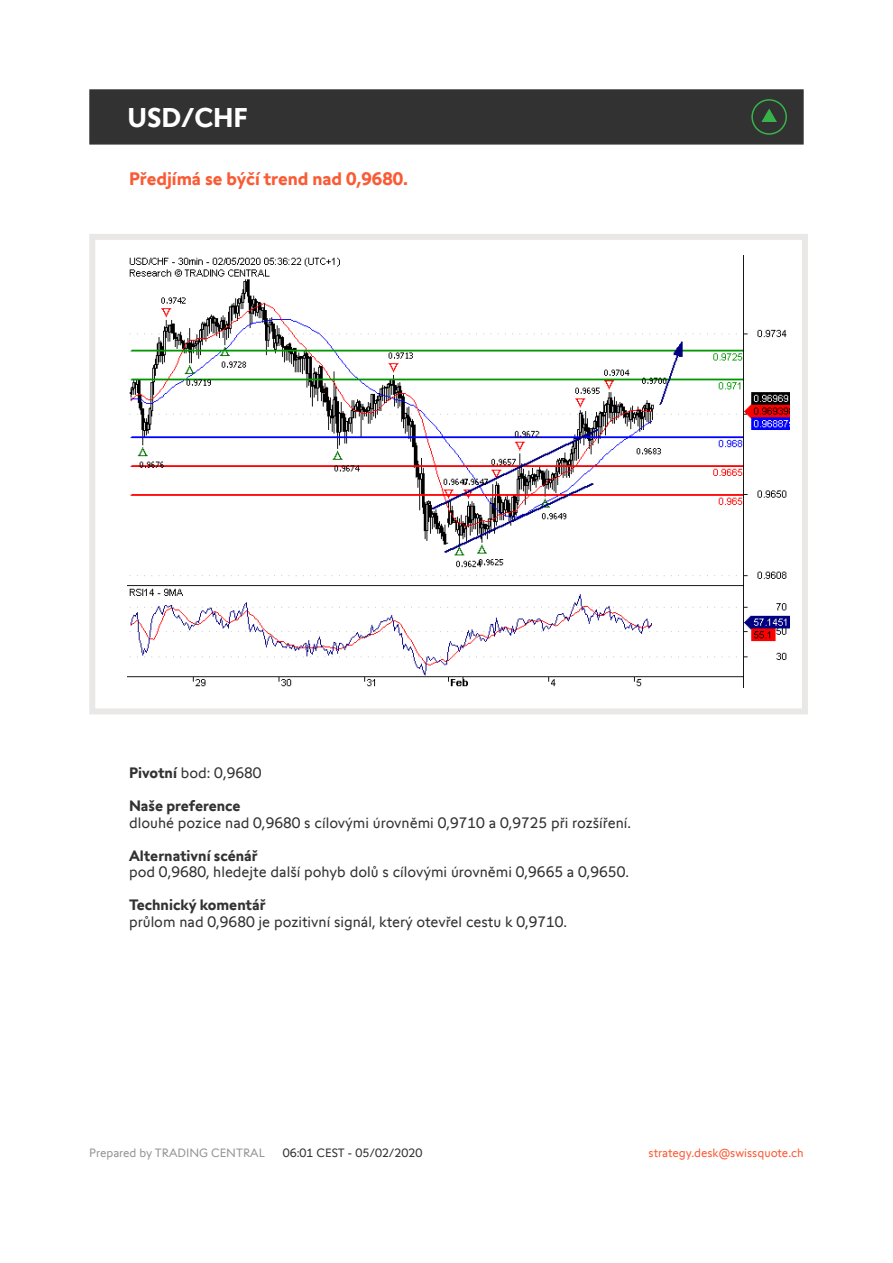
<style>
.page{position:relative;width:893px;height:1263px;background:#fff}
.page>*{position:absolute;margin:0;border:0;box-sizing:border-box;transform-origin:0 0}
.t1{font:700 27px "Swissquote CT";color:#fff}
.t2{font:700 18px "Swissquote CT";color:#fa5b35}
.t3{font:15px "Swissquote CT";color:#323232}
.t4{font:700 15px "Swissquote CT";color:#323232}
.t5{font:12px "Swissquote CT";color:#fa5b35}
.t6{font:12px "Swissquote CT";color:#939598}
.t7{font:12px "Swissquote CT";color:#323232}
.s1{font-weight:700}
</style>
<div class="page">
<div style="left:89px;top:234px;width:719px;height:480px;border:6px solid #e9e8e7"></div>
<div style="left:89px;top:89px;width:715px;height:56px;background:#323232;border:2px solid #323232"></div>
<img style="left:128px;top:255px;width:661px;height:432px">
<svg style="left:751px;top:99px;width:36px;height:36px"></svg>
<h1 class="t1" style="left:128px;top:101px;width:122px">USD/CHF</h1>
<p class="t2" style="left:129px;top:168px;width:281px">Předjímá se býčí trend nad 0,9680.</p>
<p class="t3" style="left:129px;top:764px;width:134px"><span class="s1">Pivotní</span> bod: 0,9680</p>
<p class="t4" style="left:129px;top:797px;width:113px">Naše preference</p>
<p class="t3" style="left:129px;top:814px;width:503px">dlouhé pozice nad 0,9680 s cílovými úrovněmi 0,9710 a 0,9725 při rozšíření.</p>
<p class="t4" style="left:129px;top:846px;width:130px">Alternativní scénář</p>
<p class="t3" style="left:129px;top:863px;width:501px">pod 0,9680, hledejte další pohyb dolů s cílovými úrovněmi 0,9665 a 0,9650.</p>
<p class="t4" style="left:129px;top:896px;width:138px">Technický komentář</p>
<p class="t3" style="left:129px;top:913px;width:440px">průlom nad 0,9680 je pozitivní signál, který otevřel cestu k 0,9710.</p>
<p class="t6" style="left:89px;top:1145px;width:177px">Prepared by TRADING CENTRAL</p>
<p class="t7" style="left:283px;top:1145px;width:141px">06:01 CEST - 05/02/2020</p>
<p class="t5" style="left:649px;top:1145px;width:157px">strategy.desk@swissquote.ch</p>
</div>
